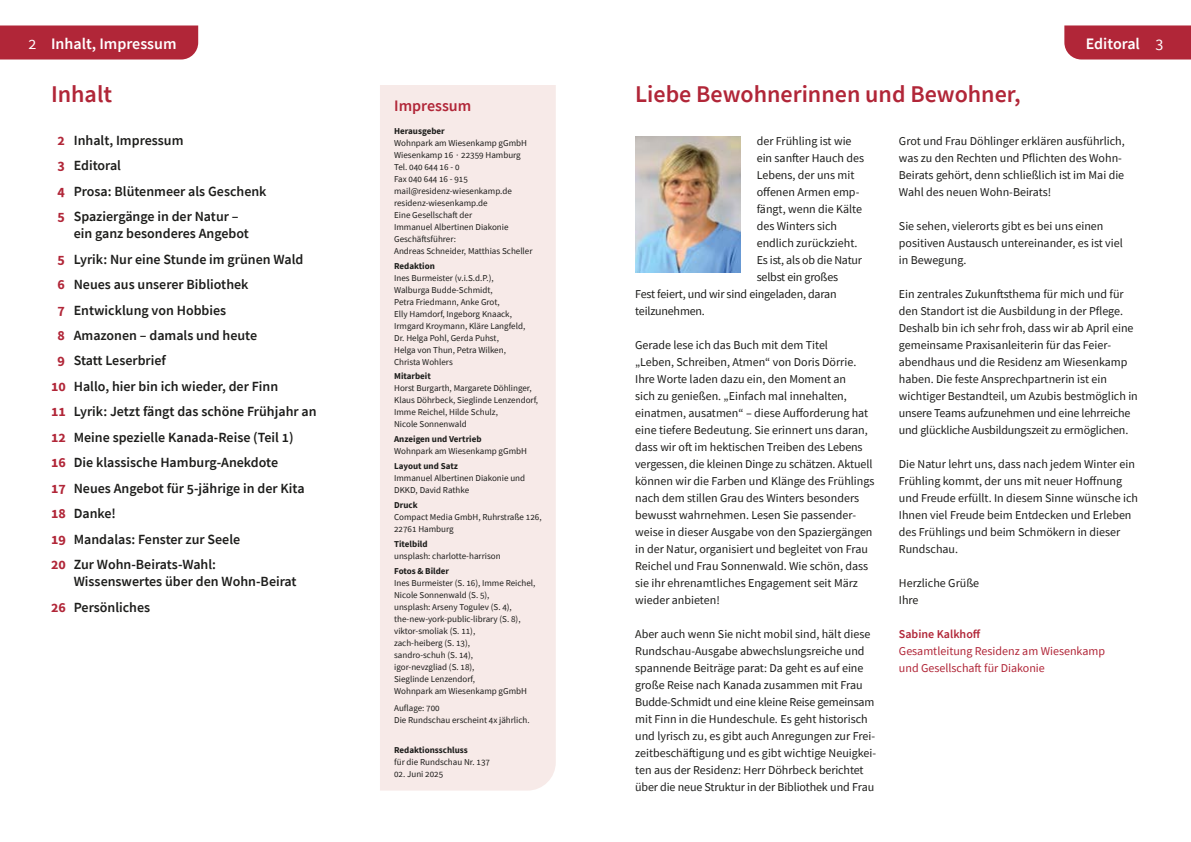
<style>
.page{position:relative;width:1191px;height:842px;background:#fff}
.page>*{position:absolute;margin:0;border:0;box-sizing:border-box;transform-origin:0 0}
.t1{font:600 24px "Source Sans Pro";color:#b12638}
.t2{font:600 16px "Source Sans Pro";color:#fff}
.t3{font:600 16px "Source Sans Pro";color:#b12638}
.t4{font:16px "Source Sans Pro";color:#fff}
.t5{font:600 14px/25.5px "Source Sans Pro";color:#1d1d1b}
.t6{font:12px/17px "Source Sans Pro";color:#1d1d1b}
.t7{font:12px/17px "Source Sans Pro";color:#b12638}
.t8{font:600 12px "Source Sans Pro";color:#b12638}
.t9{font:9px/12px "Source Sans Pro";color:#1d1d1b}
.t10{font:700 9px "Source Sans Pro";color:#1d1d1b}
.s1{font-weight:700;color:#b12638}
.s2{font-weight:400}
</style>
<div class="page">
<div style="left:0;top:26px;width:198px;height:34px;background:#b12638"></div>
<div style="left:380px;top:85px;width:176px;height:706px;background:#f7eae8"></div>
<svg style="left:1064px;top:25px;width:127px;height:35px;background:#b42f40"></svg>
<img style="left:635px;top:136px;width:105px;height:136px">
<h2 class="t4" style="left:28px;top:33px;width:9px">2</h2>
<h2 class="t2" style="left:51px;top:33px;width:127px">Inhalt, Impressum</h2>
<h1 class="t1" style="left:51px;top:78px;width:63px">Inhalt</h1>
<p class="t5" style="left:58px;top:127px;width:210px"><span class="s1">2</span> Inhalt, Impressum<br><span class="s1">3</span> Editoral<br><span class="s1">4</span> Prosa: Blütenmeer als Geschenk<br><span class="s1">5</span> Spaziergänge in der Natur –</p>
<p class="t5" style="left:74px;top:220px;width:177px">ein ganz besonderes Angebot</p>
<p class="t5" style="left:58px;top:246px;width:247px"><span class="s1">5</span> Lyrik: Nur eine Stunde im grünen Wald</p>
<p class="t5" style="left:58px;top:271px;width:193px"><span class="s1">6</span> Neues aus unserer Bibliothek</p>
<p class="t5" style="left:58px;top:297px;width:170px"><span class="s1">7</span> Entwicklung von Hobbies</p>
<p class="t5" style="left:58px;top:322px;width:201px"><span class="s1">8</span> Amazonen – damals und heute</p>
<p class="t5" style="left:58px;top:348px;width:110px"><span class="s1">9</span> Statt Leserbrief</p>
<p class="t5" style="left:51px;top:373px;width:229px"><span class="s1">10</span> Hallo, hier bin ich wieder, der Finn</p>
<p class="t5" style="left:51px;top:399px;width:267px"><span class="s1">11</span> Lyrik: Jetzt fängt das schöne Frühjahr an</p>
<p class="t5" style="left:51px;top:424px;width:244px"><span class="s1">12</span> Meine spezielle Kanada-Reise (Teil 1)</p>
<p class="t5" style="left:51px;top:450px;width:229px"><span class="s1">16</span> Die klassische Hamburg-Anekdote</p>
<p class="t5" style="left:51px;top:475px;width:255px"><span class="s1">17</span> Neues Angebot für 5-jährige in der Kita</p>
<p class="t5" style="left:51px;top:501px;width:66px"><span class="s1">18</span> Danke!</p>
<p class="t5" style="left:51px;top:526px;width:191px"><span class="s1">19</span> Mandalas: Fenster zur Seele</p>
<p class="t5" style="left:51px;top:552px;width:166px"><span class="s1">20</span> Zur Wohn-Beirats-Wahl:</p>
<p class="t5" style="left:51px;top:569px;width:247px;text-indent:23px">Wissenswertes über den Wohn-Beirat<br><span class="s1">26</span> Persönliches</p>
<h2 class="t3" style="left:394px;top:95px;width:79px">Impressum</h2>
<p class="t10" style="left:394px;top:125px;width:52px">Herausgeber</p>
<p class="t9" style="left:394px;top:137px;width:140px">Wohnpark am Wiesenkamp gGmbH<br>Wiesenkamp 16 ∙ 22359 Hamburg<br>Tel. 040 644 16 - 0<br>Fax 040 644 16 - 915 mail@residenz-wiesenkamp.de residenz-wiesenkamp.de<br>Eine Gesellschaft der<br>Immanuel Albertinen Diakonie<br>Geschäftsführer:<br>Andreas Schneider, Matthias Scheller</p>
<p class="t10" style="left:394px;top:260px;width:42px">Redaktion</p>
<p class="t9" style="left:394px;top:272px;width:133px">Ines Burmeister (v.i.S.d.P.),<br>Walburga Budde-Schmidt,<br>Petra Friedmann, Anke Grot,<br>Elly Hamdorf, Ingeborg Knaack,<br>Irmgard Kroymann, Kläre Langfeld,<br>Dr. Helga Pohl, Gerda Puhst,<br>Helga von Thun, Petra Wilken,<br>Christa Wohlers</p>
<p class="t10" style="left:394px;top:370px;width:38px">Mitarbeit</p>
<p class="t9" style="left:394px;top:382px;width:145px">Horst Burgarth, Margarete Döhlinger,<br>Klaus Döhrbeck, Sieglinde Lenzendorf,<br>Imme Reichel, Hilde Schulz,<br>Nicole Sonnenwald</p>
<p class="t10" style="left:394px;top:433px;width:89px">Anzeigen und Vertrieb</p>
<p class="t9" style="left:394px;top:445px;width:134px">Wohnpark am Wiesenkamp gGmbH</p>
<p class="t10" style="left:394px;top:460px;width:65px">Layout und Satz</p>
<p class="t9" style="left:394px;top:472px;width:132px">Immanuel Albertinen Diakonie und<br>DKKD, David Rathke</p>
<p class="t10" style="left:394px;top:499px;width:25px">Druck</p>
<p class="t9" style="left:394px;top:511px;width:149px">Compact Media GmbH, Ruhrstraße 126,<br>22761 Hamburg</p>
<p class="t10" style="left:394px;top:538px;width:35px">Titelbild</p>
<p class="t9" style="left:394px;top:550px;width:108px">unsplash: charlotte-harrison</p>
<p class="t10" style="left:394px;top:564px;width:57px">Fotos &amp; Bilder</p>
<p class="t9" style="left:394px;top:577px;width:143px">Ines Burmeister (S. 16), Imme Reichel,<br>Nicole Sonnenwald (S. 5),<br>unsplash: Arseny Togulev (S. 4), the-new-york-public-library (S. 8), viktor-smoliak (S. 11),<br>zach-heiberg (S. 13),<br>sandro-schuh (S. 14),<br>igor-nevzgliad (S. 18),<br>Sieglinde Lenzendorf,<br>Wohnpark am Wiesenkamp gGmbH</p>
<p class="t9" style="left:394px;top:702px;width:137px">Auflage: 700<br>Die Rundschau erscheint 4x jährlich.</p>
<p class="t10" style="left:394px;top:744px;width:75px">Redaktionsschluss</p>
<p class="t9" style="left:394px;top:756px;width:97px">für die Rundschau Nr. 137</p>
<p class="t9" style="left:394px;top:768px;width:51px">02. Juni 2025</p>
<h1 class="t1" style="left:635px;top:78px;width:387px">Liebe Bewohnerinnen und Bewohner,</h1>
<h2 class="t2" style="left:1085px;top:33px;width:79px">Editoral <span class="s2">3</span></h2>
<p class="t6" style="left:756px;top:132px;width:96px">der Frühling ist wie</p>
<p class="t6" style="left:756px;top:149px;width:109px">ein sanfter Hauch des</p>
<p class="t6" style="left:756px;top:166px;width:99px">Lebens, der uns mit</p>
<p class="t6" style="left:756px;top:183px;width:104px">offenen Armen emp-</p>
<p class="t6" style="left:756px;top:200px;width:107px">fängt, wenn die Kälte</p>
<p class="t6" style="left:756px;top:217px;width:82px">des Winters sich</p>
<p class="t6" style="left:756px;top:234px;width:102px">endlich zurückzieht.</p>
<p class="t6" style="left:756px;top:251px;width:107px">Es ist, als ob die Natur</p>
<p class="t6" style="left:756px;top:268px;width:83px">selbst ein großes</p>
<p class="t6" style="left:635px;top:285px;width:203px">Fest feiert, und wir sind eingeladen, daran</p>
<p class="t6" style="left:635px;top:302px;width:71px">teilzunehmen.</p>
<p class="t6" style="left:635px;top:336px;width:241px">Gerade lese ich das Buch mit dem Titel<br>„Leben, Schreiben, Atmen“ von Doris Dörrie.<br>Ihre Worte laden dazu ein, den Moment an<br>sich zu genießen. „Einfach mal innehalten, einatmen, ausatmen“ – diese Aufforderung hat eine tiefere Bedeutung. Sie erinnert uns daran, dass wir oft im hektischen Treiben des Lebens vergessen, die kleinen Dinge zu schätzen. Aktuell können wir die Farben und Klänge des Frühlings nach dem stillen Grau des Winters besonders bewusst wahrnehmen. Lesen Sie passender&shy;weise in dieser Ausgabe von den Spaziergängen in der Natur, organisiert und begleitet von Frau Reichel und Frau Sonnenwald. Wie schön, dass sie ihr ehrenamtliches Engagement seit März wieder anbieten!</p>
<p class="t6" style="left:635px;top:625px;width:242px">Aber auch wenn Sie nicht mobil sind, hält diese Rundschau-Ausgabe abwechslungsreiche und spannende Beiträge parat: Da geht es auf eine große Reise nach Kanada zusammen mit Frau Budde-Schmidt und eine kleine Reise gemeinsam mit Finn in die Hundeschule. Es geht historisch und lyrisch zu, es gibt auch Anregungen zur Frei&shy;zeitbeschäftigung und es gibt wichtige Neuigkei&shy;ten aus der Residenz: Herr Döhrbeck berichtet über die neue Struktur in der Bibliothek und Frau</p>
<p class="t6" style="left:899px;top:132px;width:227px">Grot und Frau Döhlinger erklären ausführlich, was zu den Rechten und Pflichten des Wohn-Beirats gehört, denn schließlich ist im Mai die Wahl des neuen Wohn-Beirats!</p>
<p class="t6" style="left:899px;top:217px;width:225px">Sie sehen, vielerorts gibt es bei uns einen positiven Austausch untereinander, es ist viel in Bewegung.</p>
<p class="t6" style="left:899px;top:285px;width:240px">Ein zentrales Zukunftsthema für mich und für den Standort ist die Ausbildung in der Pflege.<br>Deshalb bin ich sehr froh, dass wir ab April eine gemeinsame Praxisanleiterin für das Feier&shy;abendhaus und die Residenz am Wiesenkamp haben. Die feste Ansprechpartnerin ist ein wichtiger Bestandteil, um Azubis bestmöglich in unsere Teams aufzunehmen und eine lehrreiche und glückliche Ausbildungszeit zu ermöglichen.</p>
<p class="t6" style="left:899px;top:455px;width:241px">Die Natur lehrt uns, dass nach jedem Winter ein Frühling kommt, der uns mit neuer Hoffnung und Freude erfüllt. In diesem Sinne wünsche ich Ihnen viel Freude beim Entdecken und Erleben des Frühlings und beim Schmökern in dieser Rundschau.</p>
<p class="t6" style="left:899px;top:574px;width:82px">Herzliche Grüße<br>Ihre</p>
<p class="t8" style="left:899px;top:626px;width:83px">Sabine Kalkhoff</p>
<p class="t7" style="left:899px;top:642px;width:208px">Gesamtleitung Residenz am Wiesenkamp und Gesellschaft für Diakonie</p>
</div>
